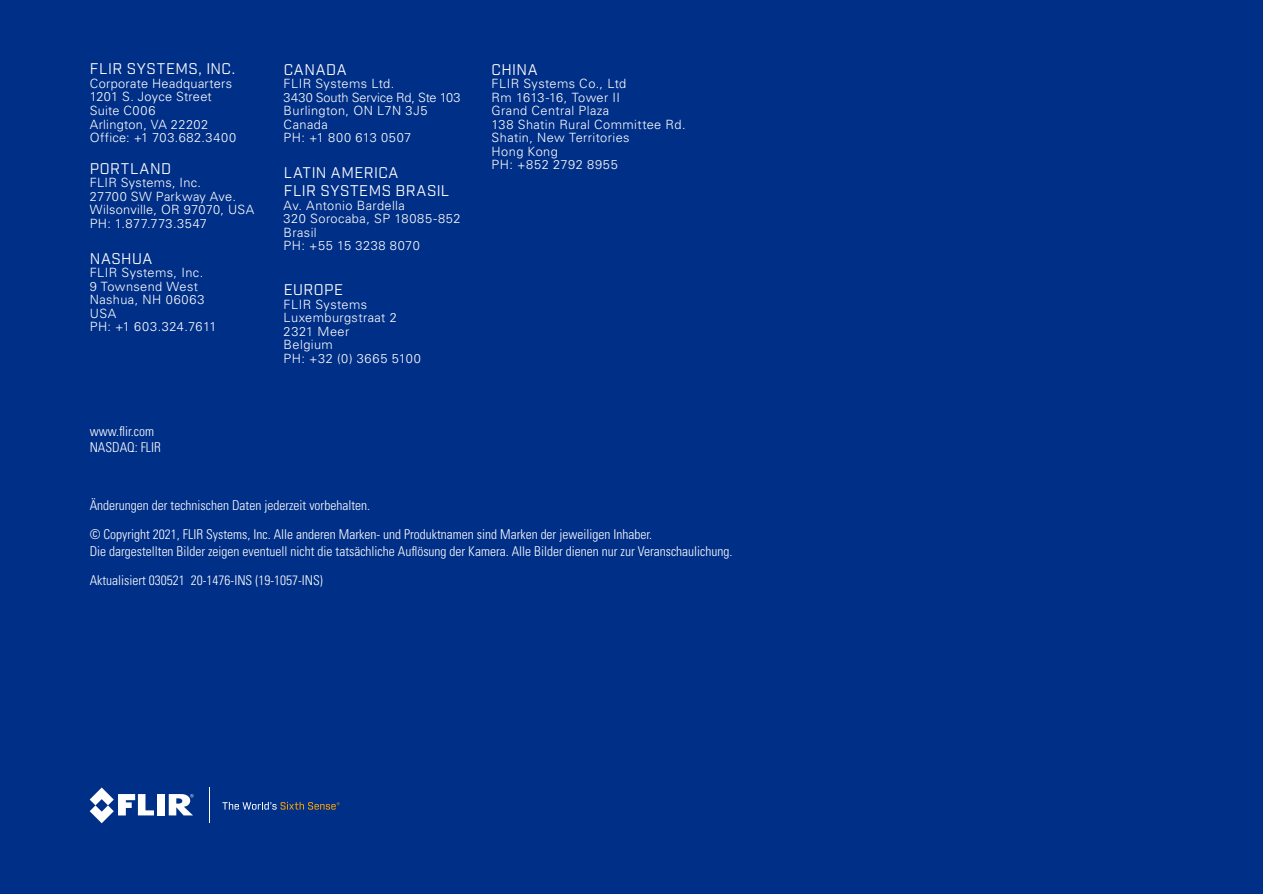
<style>
.page{position:relative;width:1263px;height:894px;background:#fff}
.page>*{position:absolute;margin:0;border:0;box-sizing:border-box;transform-origin:0 0}
.t1{font:15px/18px "Industry";letter-spacing:.04em;color:#fff}
.t2{font:300 condensed 13.5px/16.2px "Univers LT Std";color:#fff}
.t3{font:300 12.75px/13.5px "Univers LT Std";letter-spacing:.03em;color:#fff}
</style>
<div class="page">
<div style="left:0;top:0;width:1263px;height:893px;background:#002f87"></div>
<div style="left:157px;top:793px;width:8px;height:22px;background:#fff"></div>
<svg style="left:90px;top:787px;width:64px;height:36px"></svg>
<svg style="left:169px;top:794px;width:25px;height:21px"></svg>
<hr style="left:209px;top:787px;width:1px;height:36px;background:#fff">
<svg style="left:222px;top:801px;width:118px;height:8px"></svg>
<p class="t1" style="left:90px;top:60px;width:147px">FLIR SYSTEMS, INC.</p>
<p class="t3" style="left:90px;top:77px;width:148px">Corporate Headquarters<br>1201 S. Joyce Street<br>Suite C006<br>Arlington, VA 22202<br>Office: +1 703.682.3400</p>
<p class="t1" style="left:90px;top:159px;width:83px">PORTLAND</p>
<p class="t3" style="left:90px;top:176px;width:166px">FLIR Systems, Inc.<br>27700 SW Parkway Ave.<br>Wilsonville, OR 97070, USA<br>PH: 1.877.773.3547</p>
<p class="t1" style="left:90px;top:249px;width:64px">NASHUA</p>
<p class="t3" style="left:90px;top:266px;width:128px">FLIR Systems, Inc.<br>9 Townsend West<br>Nashua, NH 06063<br>USA<br>PH: +1 603.324.7611</p>
<p class="t2" style="left:90px;top:422px;width:73px">www.flir.com<br>NASDAQ: FLIR</p>
<p class="t1" style="left:284px;top:60px;width:64px">CANADA</p>
<p class="t3" style="left:284px;top:77px;width:178px">FLIR Systems Ltd.<br>3430 South Service Rd, Ste 103<br>Burlington, ON L7N 3J5<br>Canada<br>PH: +1 800 613 0507</p>
<p class="t1" style="left:284px;top:164px;width:167px">LATIN AMERICA<br>FLIR SYSTEMS BRASIL</p>
<p class="t3" style="left:284px;top:198px;width:178px">Av. Antonio Bardella<br>320 Sorocaba, SP 18085-852<br>Brasil<br>PH: +55 15 3238 8070</p>
<p class="t1" style="left:284px;top:281px;width:61px">EUROPE</p>
<p class="t3" style="left:284px;top:297px;width:139px">FLIR Systems<br>Luxemburgstraat 2<br>2321 Meer<br>Belgium<br>PH: +32 (0) 3665 5100</p>
<p class="t1" style="left:491px;top:60px;width:47px">CHINA</p>
<p class="t3" style="left:491px;top:77px;width:195px">FLIR Systems Co., Ltd<br>Rm 1613-16, Tower II<br>Grand Central Plaza<br>138 Shatin Rural Committee Rd.<br>Shatin, New Territories<br>Hong Kong<br>PH: +852 2792 8955</p>
<p class="t2" style="left:90px;top:496px;width:282px">Änderungen der technischen Daten jederzeit vorbehalten.</p>
<p class="t2" style="left:90px;top:526px;width:644px">© Copyright 2021, FLIR Systems, Inc. Alle anderen Marken- und Produktnamen sind Marken der jeweiligen Inhaber.<br>Die dargestellten Bilder zeigen eventuell nicht die tatsächliche Auflösung der Kamera. Alle Bilder dienen nur zur Veranschaulichung.</p>
<p class="t2" style="left:90px;top:572px;width:235px">Aktualisiert 030521 20-1476-INS (19-1057-INS)</p>
</div>
